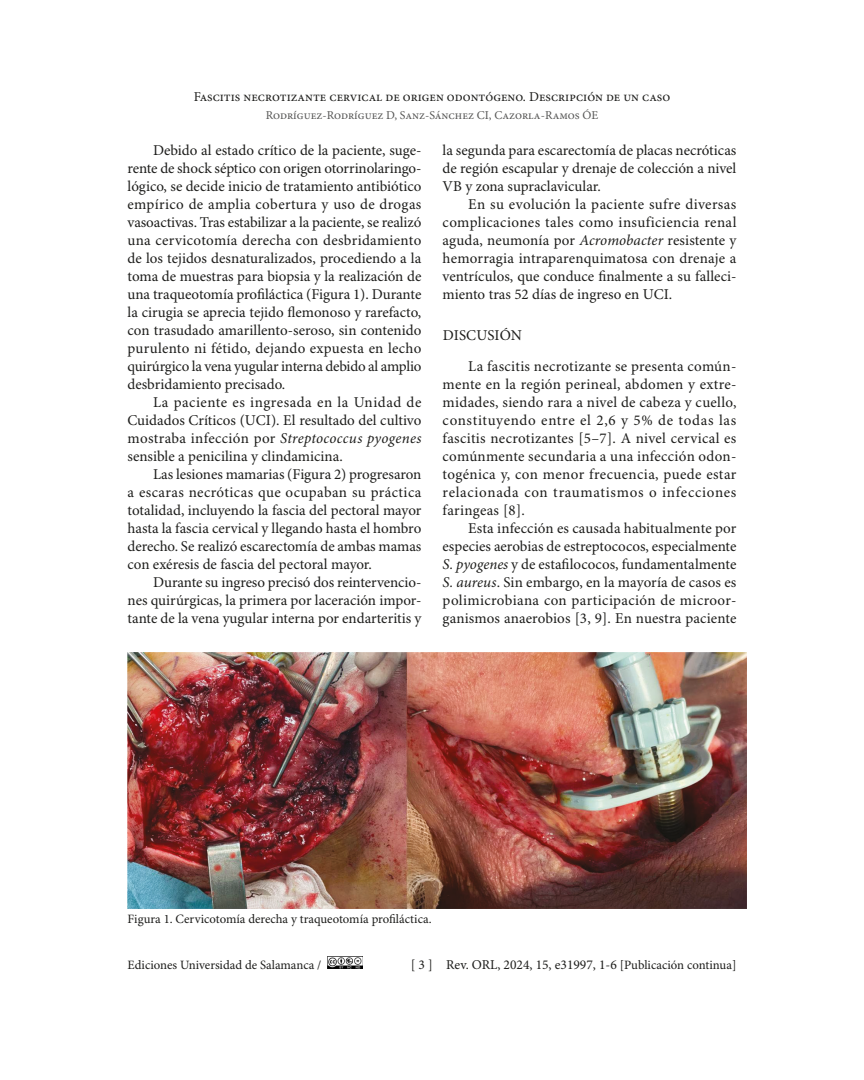
<style>
.page{position:relative;width:864px;height:1080px;background:#fff}
.page>*{position:absolute;margin:0;border:0;box-sizing:border-box;transform-origin:0 0}
.Texto{font:15px/18px "Minion Pro";color:#1d1d1b;text-align:justify}
._1_Subti_mayus{font:15px "Minion Pro";letter-spacing:.005em;color:#1d1d1b}
.t1{font:13.5px "Minion Pro";color:#1d1d1b}
.Pie_foto{font:12.75px "Minion Pro";color:#1d1d1b}
.t2{font:12px "Minion Pro";color:#575756}
.s1{font-style:italic}
.s2{font-size:12.75px}
</style>
<div class="page">
<img style="left:328px;top:957px;width:34px;height:12px">
<img style="left:128px;top:653px;width:619px;height:255px">
<p class="t1" style="left:194px;top:89px;width:478px">Fascitis necrotizante cervical de origen odontógeno. Descripción de un caso</p>
<p class="t2" style="left:266px;top:108px;width:334px">Rodríguez-Rodríguez D, Sanz-Sánchez CI, Cazorla-Ramos ÓE</p>
<p class="Texto" style="left:128px;top:142px;width:295px;text-indent:26px">Debido al estado crítico de la paciente, suge&shy;rente de shock séptico con origen otorrinolaringo&shy;lógico, se decide inicio de tratamiento antibiótico empírico de amplia cobertura y uso de drogas vasoactivas. Tras estabilizar a la paciente, se realizó una cervicotomía derecha con desbridamiento de los tejidos desnaturalizados, procediendo a la toma de muestras para biopsia y la realización de una traqueotomía profiláctica (Figura 1). Durante la cirugia se aprecia tejido flemonoso y rarefacto, con trasudado amarillento-seroso, sin contenido purulento ni fétido, dejando expuesta en lecho quirúrgico la vena yugular interna debido al amplio desbridamiento precisado.</p>
<p class="Texto" style="left:128px;top:394px;width:295px;text-indent:26px">La paciente es ingresada en la Unidad de Cuidados Críticos (UCI). El resultado del cultivo mostraba infección por <span class="s1">Streptococcus pyogenes </span>sensible a penicilina y clindamicina.</p>
<p class="Texto" style="left:128px;top:466px;width:295px;text-indent:26px">Las lesiones mamarias (Figura 2) progresaron a escaras necróticas que ocupaban su práctica totalidad, incluyendo la fascia del pectoral mayor hasta la fascia cervical y llegando hasta el hombro derecho. Se realizó escarectomía de ambas mamas con exéresis de fascia del pectoral mayor.</p>
<p class="Texto" style="left:128px;top:574px;width:295px;text-indent:26px">Durante su ingreso precisó dos reintervencio&shy;nes quirúrgicas, la primera por laceración impor&shy;tante de la vena yugular interna por endarteritis y</p>
<p class="Texto" style="left:443px;top:142px;width:295px">la segunda para escarectomía de placas necróticas de región escapular y drenaje de colección a nivel VB y zona supraclavicular.</p>
<p class="Texto" style="left:443px;top:196px;width:295px;text-indent:26px">En su evolución la paciente sufre diversas complicaciones tales como insuficiencia renal aguda, neumonía por <span class="s1">Acromobacter</span> resistente y hemorragia intraparenquimatosa con drenaje a ventrículos, que conduce finalmente a su falleci&shy;miento tras 52 días de ingreso en UCI.</p>
<p class="_1_Subti_mayus" style="left:443px;top:326px;width:81px">DISCUSIÓN</p>
<p class="Texto" style="left:443px;top:358px;width:295px;text-indent:26px">La fascitis necrotizante se presenta común&shy;mente en la región perineal, abdomen y extre&shy;midades, siendo rara a nivel de cabeza y cuello, constituyendo entre el 2,6 y 5% de todas las fascitis necrotizantes [5–7]. A nivel cervical es comúnmente secundaria a una infección odon&shy;togénica y, con menor frecuencia, puede estar relacionada con traumatismos o infecciones faringeas [8].</p>
<p class="Texto" style="left:443px;top:520px;width:295px;text-indent:26px">Esta infección es causada habitualmente por especies aerobias de estreptococos, especialmente <span class="s1">S. pyogenes</span> y de estafilococos, fundamentalmente <span class="s1">S. aureus</span>. Sin embargo, en la mayoría de casos es polimicrobiana con participación de microor&shy;ganismos anaerobios [3, 9]. En nuestra paciente</p>
<p class="Pie_foto" style="left:128px;top:911px;width:306px">Figura 1. Cervicotomía derecha y traqueotomía profiláctica.</p>
<p class="Pie_foto" style="left:128px;top:957px;width:195px">Ediciones Universidad de Salamanca /</p>
<p class="t1" style="left:411px;top:957px;width:327px">[ 3 ] Rev. ORL, 2024, 15, e31997, 1-6 <span class="s2">[Publicación continua]</span></p>
</div>
